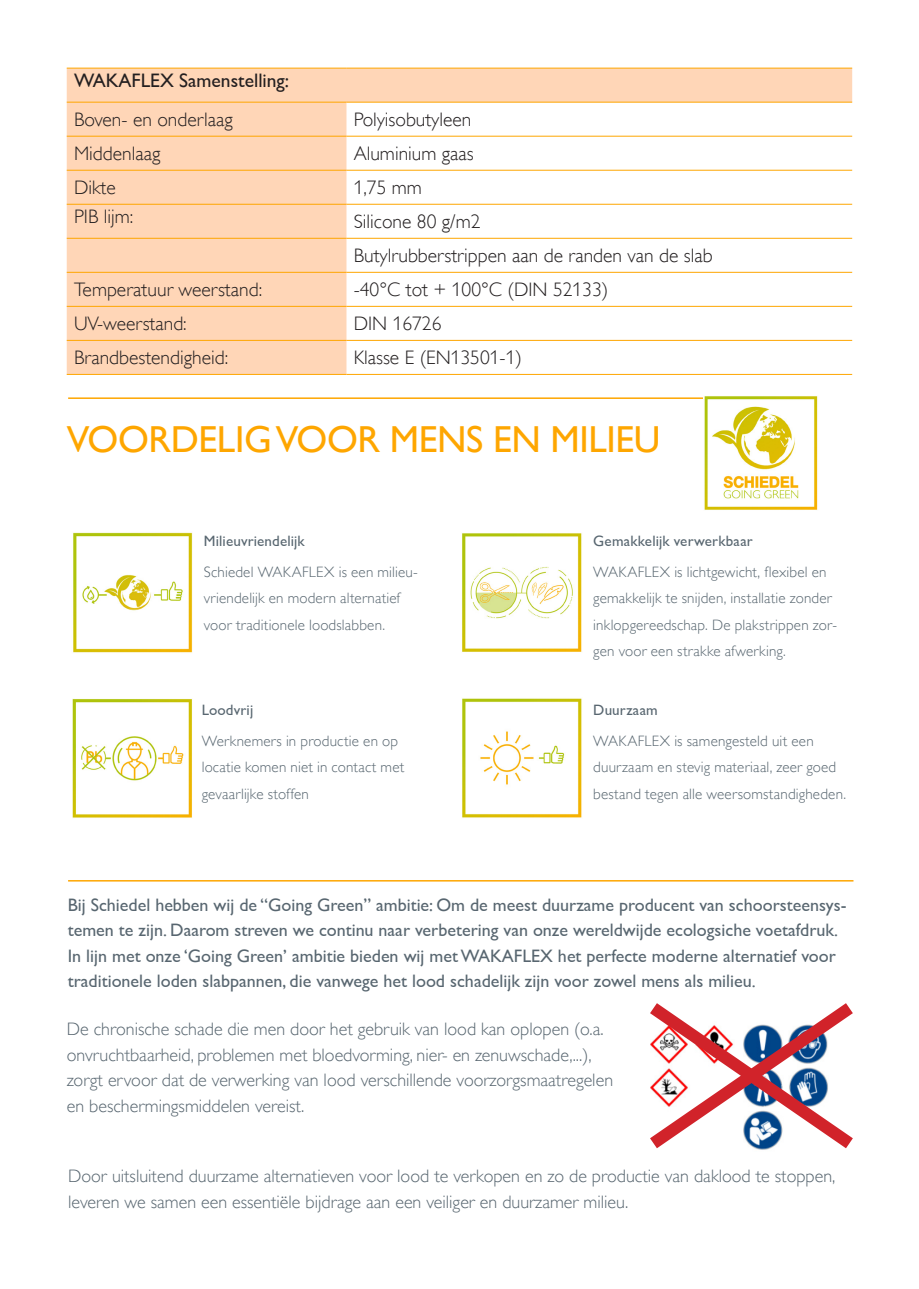
<style>
.page{position:relative;width:919px;height:1289px;background:#fff}
.page>*{position:absolute;margin:0;border:0;box-sizing:border-box;transform-origin:0 0}
.t1{font:37.5px "Gill Sans Alt One WGL";letter-spacing:-.01em;color:#fea600}
.t2{font:300 19.5px "Gill Alt One";color:#231f20}
.t3{font:19.5px "Gill Sans Alt One WGL";color:#231f20}
.t4{font:18px/25.5px "Gill Sans Alt One WGL Light";color:#586670}
.t5{font:18px/25.5px "Gill Sans Alt One WGL";color:#586670}
.t6{font:15px/26.2px "Gill Sans Alt One WGL Light";letter-spacing:.01em;color:#586670}
.t7{font:15px "Gill Sans Alt One WGL";letter-spacing:.01em;color:#586670}
</style>
<div class="page">
<img style="left:73px;top:532px;width:120px;height:121px">
<img style="left:462px;top:533px;width:120px;height:119px">
<img style="left:73px;top:699px;width:119px;height:119px">
<img style="left:462px;top:698px;width:120px;height:120px">
<svg style="left:67px;top:69px;width:785px;height:305px"></svg>
<hr style="left:67px;top:68px;width:279px;height:1px;background:#fea600">
<hr style="left:346px;top:68px;width:506px;height:1px;background:#fea600">
<hr style="left:67px;top:102px;width:279px;height:1px;background:#fea600">
<hr style="left:67px;top:136px;width:279px;height:1px;background:#fea600">
<hr style="left:67px;top:170px;width:279px;height:1px;background:#fea600">
<hr style="left:346px;top:102px;width:506px;height:1px;background:#fea600">
<hr style="left:346px;top:136px;width:506px;height:1px;background:#fea600">
<hr style="left:346px;top:170px;width:506px;height:1px;background:#fea600">
<hr style="left:67px;top:204px;width:279px;height:1px;background:#fea600">
<hr style="left:67px;top:238px;width:279px;height:1px;background:#fea600">
<hr style="left:346px;top:204px;width:506px;height:1px;background:#fea600">
<hr style="left:346px;top:238px;width:506px;height:1px;background:#fea600">
<hr style="left:67px;top:272px;width:279px;height:1px;background:#fea600">
<hr style="left:67px;top:306px;width:279px;height:1px;background:#fea600">
<hr style="left:67px;top:340px;width:279px;height:1px;background:#fea600">
<hr style="left:67px;top:374px;width:279px;height:1px;background:#fea600">
<hr style="left:346px;top:272px;width:506px;height:1px;background:#fea600">
<hr style="left:346px;top:306px;width:506px;height:1px;background:#fea600">
<hr style="left:346px;top:340px;width:506px;height:1px;background:#fea600">
<hr style="left:346px;top:374px;width:506px;height:1px;background:#fea600">
<hr style="left:68px;top:397px;width:691px;height:2px;background:#fea600">
<img style="left:703px;top:396px;width:115px;height:114px">
<hr style="left:68px;top:880px;width:785px;height:1px;background:#fea600">
<svg style="left:650px;top:1003px;width:203px;height:147px"></svg>
<p class="t3" style="left:74px;top:67px;width:217px">WAKAFLEX Samenstelling:</p>
<p class="t2" style="left:74px;top:108px;width:160px">Boven- en onderlaag</p>
<p class="t2" style="left:354px;top:108px;width:119px">Polyisobutyleen</p>
<p class="t2" style="left:74px;top:142px;width:88px">Middenlaag</p>
<p class="t2" style="left:354px;top:142px;width:122px">Aluminium gaas</p>
<p class="t2" style="left:74px;top:176px;width:43px">Dikte</p>
<p class="t2" style="left:354px;top:176px;width:70px">1,75 mm</p>
<p class="t2" style="left:74px;top:205px;width:61px">PIB lijm:</p>
<p class="t2" style="left:354px;top:210px;width:128px">Silicone 80 g/m2</p>
<p class="t2" style="left:354px;top:244px;width:360px">Butylrubberstrippen aan de randen van de slab</p>
<p class="t2" style="left:74px;top:278px;width:190px">Temperatuur weerstand:</p>
<p class="t2" style="left:354px;top:278px;width:256px">-40°C tot + 100°C (DIN 52133)</p>
<p class="t2" style="left:74px;top:312px;width:114px">UV-weerstand:</p>
<p class="t2" style="left:354px;top:312px;width:89px">DIN 16726</p>
<p class="t2" style="left:74px;top:346px;width:156px">Brandbestendigheid:</p>
<p class="t2" style="left:354px;top:346px;width:170px">Klasse E (EN13501-1)</p>
<p class="t1" style="left:67px;top:414px;width:595px">VOORDELIG VOOR MENS EN MILIEU</p>
<p class="t7" style="left:204px;top:531px;width:102px">Milieuvriendelijk</p>
<p class="t6" style="left:204px;top:559px;width:215px">Schiedel WAKAFLEX is een milieu&shy;vriendelijk en modern alternatief voor traditionele loodslabben.</p>
<p class="t7" style="left:202px;top:700px;width:53px">Loodvrij</p>
<p class="t6" style="left:202px;top:728px;width:204px">Werknemers in productie en op locatie komen niet in contact met gevaarlijke stoffen</p>
<p class="t7" style="left:593px;top:531px;width:161px">Gemakkelijk verwerkbaar</p>
<p class="t6" style="left:593px;top:559px;width:245px">WAKAFLEX is lichtgewicht, flexibel en gemakkelijk te snijden, installatie zonder inklopgereedschap. De plakstrippen zor&shy;gen voor een strakke afwerking.</p>
<p class="t7" style="left:593px;top:700px;width:66px">Duurzaam</p>
<p class="t6" style="left:593px;top:728px;width:254px">WAKAFLEX is samengesteld uit een duurzaam en stevig materiaal, zeer goed bestand tegen alle weersomstandigheden.</p>
<p class="t5" style="left:68px;top:891px;width:780px">Bij Schiedel hebben wij de “Going Green” ambitie: Om de meest duurzame producent van schoorsteensys&shy;temen te zijn. Daarom streven we continu naar verbetering van onze wereldwijde ecologsiche voetafdruk.<br>In lijn met onze ‘Going Green’ ambitie bieden wij met WAKAFLEX het perfecte moderne alternatief voor traditionele loden slabpannen, die vanwege het lood schadelijk zijn voor zowel mens als milieu.</p>
<p class="t4" style="left:67px;top:1016px;width:548px">De chronische schade die men door het gebruik van lood kan oplopen (o.a. onvruchtbaarheid, problemen met bloedvorming, nier- en zenuwschade,...), zorgt ervoor dat de verwerking van lood verschillende voorzorgsmaatregelen en beschermingsmiddelen vereist.</p>
<p class="t4" style="left:68px;top:1163px;width:768px">Door uitsluitend duurzame alternatieven voor lood te verkopen en zo de productie van daklood te stoppen, leveren we samen een essentiële bijdrage aan een veiliger en duurzamer milieu.</p>
</div>
